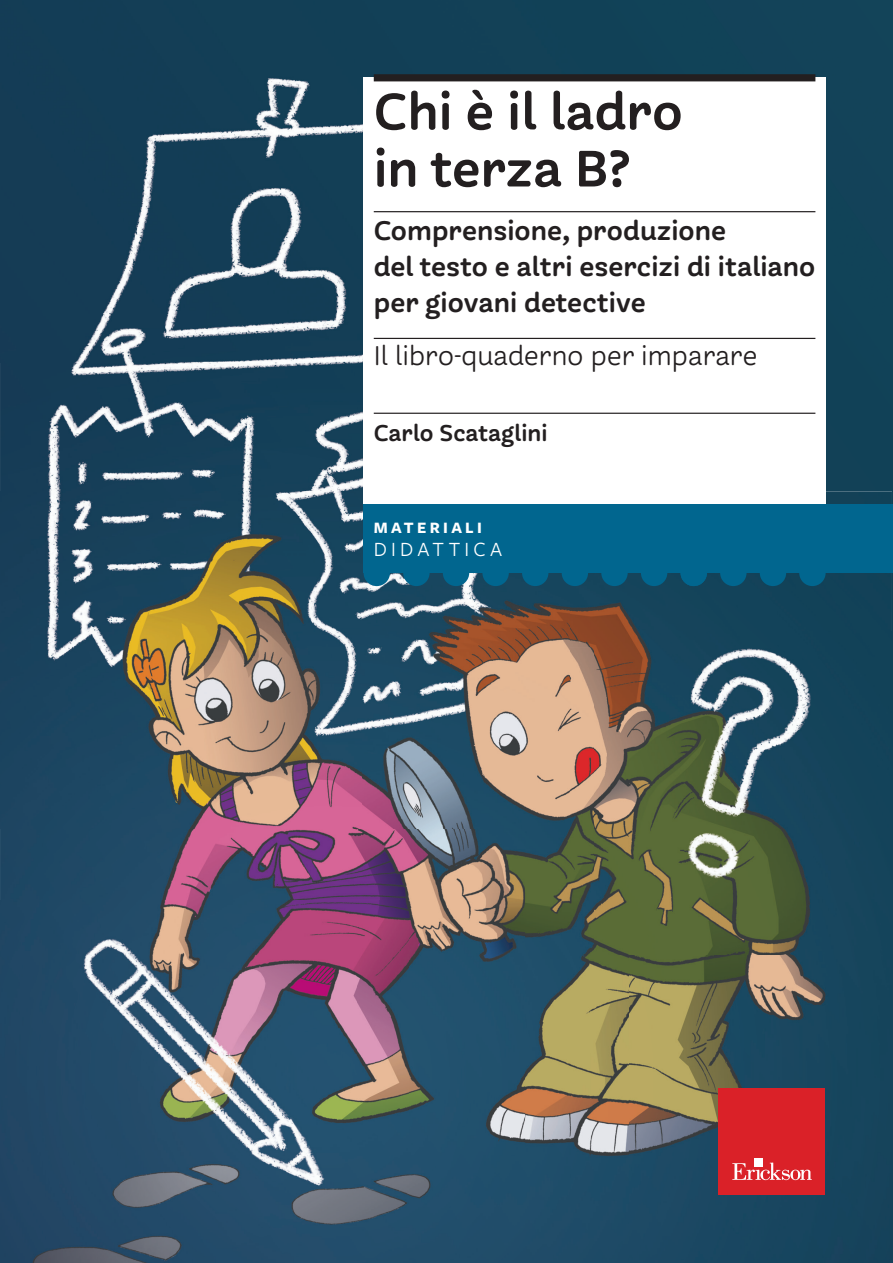
<style>
.page{position:relative;width:893px;height:1263px;background:#fff}
.page>*{position:absolute;margin:0;border:0;box-sizing:border-box;transform-origin:0 0}
.t1{font:57px/57px "Freight Round Pro Semi";color:#231f20}
.t2{font:30px/36px "Freight Round Pro Semi";color:#231f20}
.t3{font:30px "Freight Round Pro";color:#231f20}
.t4{font:25.5px "Freight Round Pro Semi";color:#231f20}
.t5{font:21px "Freight Sans Pro";letter-spacing:.2em;color:#fff}
.t6{font:700 16.5px "Freight Sans Pro";letter-spacing:.2em;color:#fff}
</style>
<div class="page">
<div style="left:570px;top:0;width:323px;height:40px;background:#134359"></div>
<div style="left:570px;top:40px;width:323px;height:465px;background:#114258"></div>
<img style="left:0;top:0;width:362px;height:492px">
<div style="left:362px;top:0;width:208px;height:492px;background:#124057"></div>
<img style="left:570px;top:492px;width:322px;height:155px">
<img style="left:525px;top:647px;width:105px;height:616px">
<img style="left:0;top:828px;width:525px;height:80px">
<img style="left:408px;top:908px;width:117px;height:355px">
<img style="left:630px;top:954px;width:262px;height:309px">
<img style="left:0;top:492px;width:570px;height:336px">
<img style="left:0;top:900px;width:408px;height:363px">
<img style="left:595px;top:631px;width:298px;height:323px">
<hr style="left:0;top:893px;width:1px;height:123px;background:#01668f">
<div style="left:364px;top:78px;width:462px;height:427px;background:#fff"></div>
<div style="left:374px;top:74px;width:441px;height:7px;background:#231f20"></div>
<hr style="left:374px;top:211px;width:441px;height:1px;background:#231f20">
<hr style="left:374px;top:338px;width:441px;height:1px;background:#231f20">
<hr style="left:374px;top:413px;width:441px;height:1px;background:#231f20">
<div style="left:364px;top:505px;width:529px;height:68px;background:#01668f"></div>
<svg style="left:641px;top:573px;width:26px;height:13px"></svg>
<svg style="left:601px;top:573px;width:27px;height:13px"></svg>
<svg style="left:562px;top:573px;width:26px;height:13px"></svg>
<svg style="left:522px;top:573px;width:26px;height:13px"></svg>
<svg style="left:482px;top:573px;width:27px;height:13px"></svg>
<svg style="left:443px;top:573px;width:26px;height:13px"></svg>
<svg style="left:403px;top:573px;width:27px;height:13px"></svg>
<svg style="left:364px;top:573px;width:26px;height:13px"></svg>
<svg style="left:760px;top:573px;width:26px;height:13px"></svg>
<svg style="left:720px;top:573px;width:26px;height:13px"></svg>
<svg style="left:680px;top:573px;width:27px;height:13px"></svg>
<svg style="left:799px;top:573px;width:27px;height:13px"></svg>
<div style="left:719px;top:1088px;width:106px;height:107px;background:#da2128"></div>
<svg style="left:732px;top:1162px;width:80px;height:18px"></svg>
<div style="left:754px;top:1158px;width:8px;height:9px;background:#fff"></div>
<h1 class="t1" style="left:374px;top:83px;width:310px">Chi è il ladro in terza B?</h1>
<p class="t2" style="left:374px;top:212px;width:443px">Comprensione, produzione<br>del testo e altri esercizi di italiano per giovani detective</p>
<p class="t3" style="left:374px;top:337px;width:385px">Il libro-quaderno per imparare</p>
<p class="t4" style="left:374px;top:417px;width:175px">Carlo Scataglini</p>
<p class="t6" style="left:374px;top:516px;width:110px">MATERIALI</p>
<p class="t5" style="left:374px;top:535px;width:130px">DIDATTICA</p>
</div>
